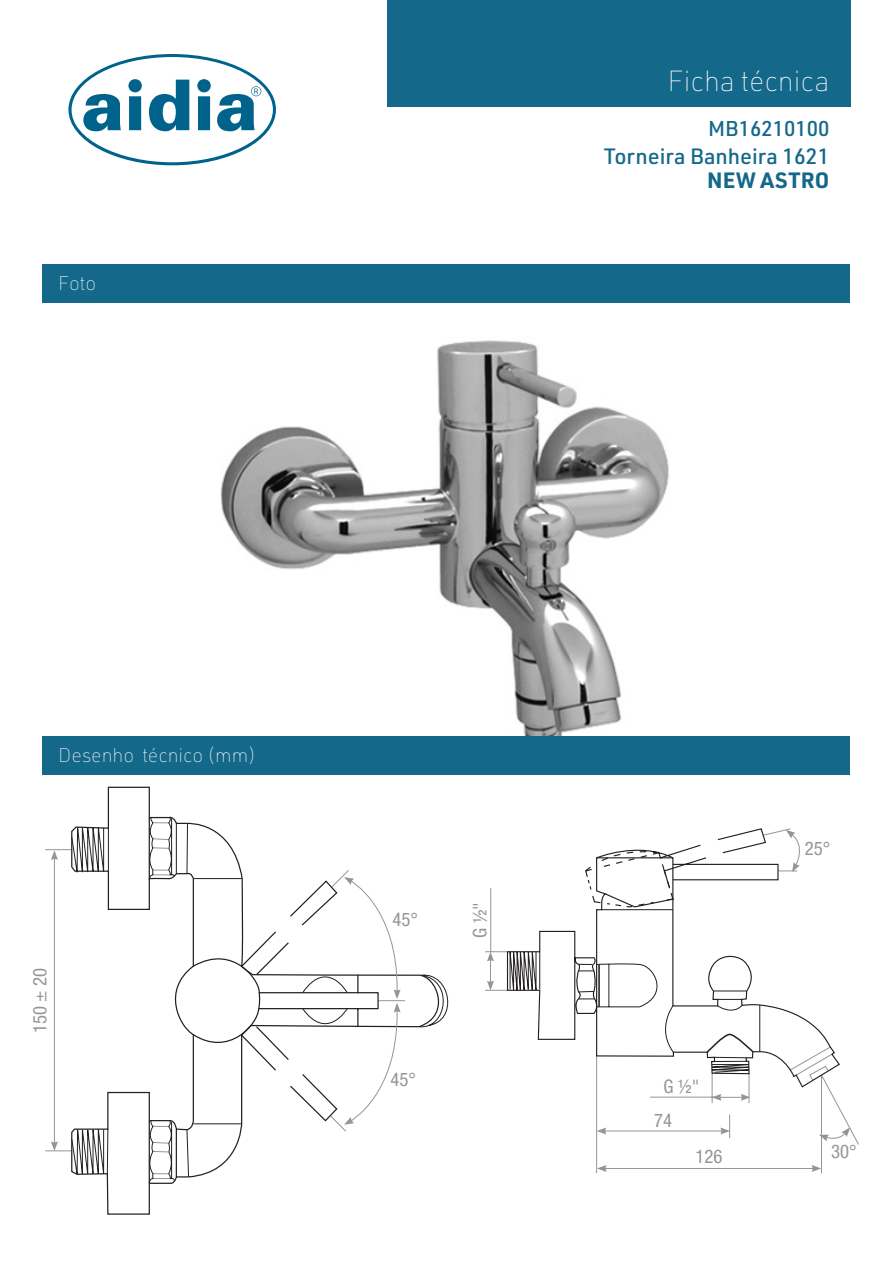
<style>
.page{position:relative;width:893px;height:1263px;background:#fff}
.page>*{position:absolute;margin:0;border:0;box-sizing:border-box;transform-origin:0 0}
.t1{font:100 28.5px "URWDIN";color:#fff}
.t2{font:500 21.75px "URWDIN";color:#14688a}
.t3{font:700 21.75px "URWDIN";letter-spacing:.02em;color:#14688a}
.t4{font:500 21px "URWDIN";color:#14688a}
.t5{font:100 19.5px "URWDIN";color:#fff}
.medidas_esquemas{font:italic condensed 18.75px "Helvetica Neue 57";color:#939598}
</style>
<div class="page">
<svg style="left:68px;top:54px;width:208px;height:111px"></svg>
<div style="left:387px;top:0;width:464px;height:106px;background:#14688a"></div>
<div style="left:43px;top:265px;width:807px;height:38px;background:#14688a"></div>
<div style="left:43px;top:736px;width:807px;height:38px;background:#14688a"></div>
<img style="left:220px;top:340px;width:449px;height:396px">
<svg style="left:71px;top:786px;width:378px;height:429px"></svg>
<svg style="left:146px;top:816px;width:29px;height:368px"></svg>
<hr style="left:54px;top:858px;width:1px;height:286px;background:#939598">
<svg style="left:51px;top:850px;width:7px;height:10px"></svg>
<svg style="left:51px;top:1141px;width:7px;height:10px"></svg>
<svg style="left:192px;top:877px;width:209px;height:248px"></svg>
<svg style="left:485px;top:828px;width:374px;height:346px"></svg>
<svg style="left:506px;top:857px;width:335px;height:231px"></svg>
<hr style="left:539px;top:952px;width:1px;height:37px;background:#231f20">
<svg style="left:510px;top:943px;width:26px;height:56px"></svg>
<svg style="left:578px;top:828px;width:201px;height:245px"></svg>
<svg style="left:487px;top:952px;width:7px;height:38px"></svg>
<svg style="left:712px;top:1094px;width:38px;height:7px"></svg>
<hr style="left:604px;top:1130px;width:119px;height:1px;background:#939598">
<svg style="left:720px;top:1127px;width:10px;height:7px"></svg>
<svg style="left:597px;top:1127px;width:9px;height:7px"></svg>
<hr style="left:604px;top:1168px;width:210px;height:1px;background:#939598">
<svg style="left:812px;top:1165px;width:9px;height:7px"></svg>
<svg style="left:597px;top:1165px;width:10px;height:7px"></svg>
<svg style="left:819px;top:1127px;width:31px;height:14px"></svg>
<svg style="left:786px;top:830px;width:20px;height:42px"></svg>
<p class="t5" style="left:58px;top:271px;width:40px">Foto</p>
<h1 class="t1" style="left:668px;top:62px;width:163px">Ficha técnica</h1>
<p class="t4" style="left:708px;top:115px;width:123px">MB16210100</p>
<p class="t2" style="left:604px;top:142px;width:227px">Torneira Banheira 1621</p>
<p class="t3" style="left:707px;top:166px;width:124px">NEW ASTRO</p>
<p class="t5" style="left:58px;top:742px;width:200px">Desenho técnico (mm)</p>
<p class="medidas_esquemas" style="left:29px;top:1033px;width:67px;rotate:-90deg">150 ± 20</p>
<p class="medidas_esquemas" style="left:392px;top:909px;width:27px">45°</p>
<p class="medidas_esquemas" style="left:390px;top:1069px;width:27px">45°</p>
<p class="medidas_esquemas" style="left:469px;top:938px;width:37px;rotate:-90deg">G ½"</p>
<p class="medidas_esquemas" style="left:805px;top:838px;width:27px">25°</p>
<p class="medidas_esquemas" style="left:664px;top:1075px;width:37px">G ½"</p>
<p class="medidas_esquemas" style="left:654px;top:1110px;width:19px">74</p>
<p class="medidas_esquemas" style="left:695px;top:1145px;width:28px">126</p>
<p class="medidas_esquemas" style="left:831px;top:1140px;width:27px">30°</p>
</div>
